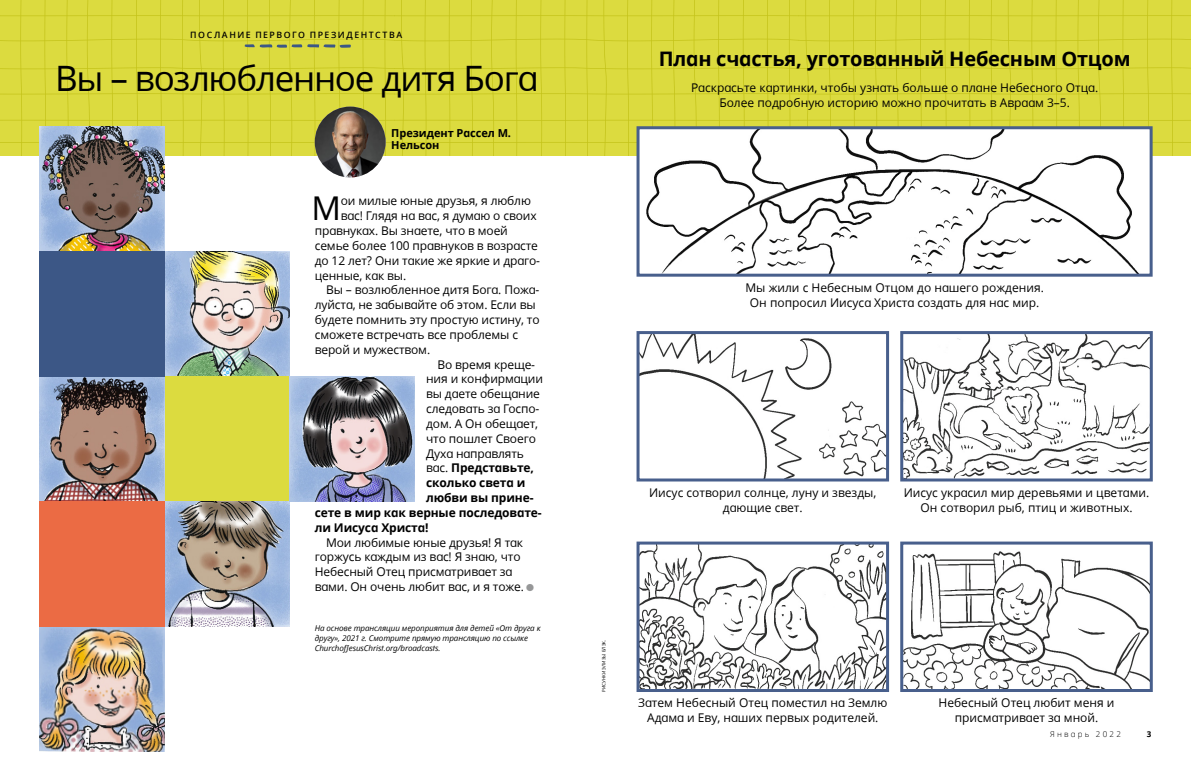
<style>
.page{position:relative;width:1191px;height:774px;background:#fff}
.page>*{position:absolute;margin:0;border:0;box-sizing:border-box;transform-origin:0 0}
.t1{font:35px "Dots Solidlds Lat";letter-spacing:-.035em;color:#000}
.ARTCL_para_first{font:32.8px "Dots Solidlds Lat";color:#000}
.t2{font:700 20px "Dots Solidlds Lat";letter-spacing:-.01em;color:#000}
.ARTCL_para{font:12px/14.8px "Dots Solidlds Lat";letter-spacing:-.01em;color:#000}
.Panel_captions{font:12px/14.9px "Dots Solidlds Lat";color:#000;text-align:center}
.ARTCL_para_first-2{font:12px "Dots Solidlds Lat";letter-spacing:-.01em;color:#000}
.TOPIC-1_para_first_n{font:12px/14.6px "Dots Solidlds Lat";color:#000;text-align:center}
.ARTCL_para-2{font:700 12px "Dots Solidlds Lat";letter-spacing:-.01em;color:#000}
.ARTCL-BY_para_first{font:700 11px/12px "Dots Solidlds Lat";letter-spacing:-.005em;color:#000}
.t3{font:600 8.8px "Dots Solidlds Lat";letter-spacing:.175em;color:#000}
.t4{font:italic 8px/10px "Dots Solidlds Lat";letter-spacing:-.01em;color:#000}
.t5{font:300 8px "Dots Solidlds Lat";letter-spacing:.28em;color:#000}
.t6{font:700 8px "Dots Solidlds Lat";color:#000}
.FIGimg-CRDT_para{font:4.5px "Dots Solidlds Lat";color:#000}
.s1{font-weight:400}
.s2{font-family:"Ding P Ilds Dpi";font-size:10px;color:#969798}
</style>
<div class="page">
<svg style="left:395px;top:0;width:403px;height:156px;background:#dad93c"></svg>
<svg style="left:0;top:0;width:395px;height:156px;background:#dad93c"></svg>
<svg style="left:798px;top:0;width:393px;height:156px;background:#dad93c"></svg>
<img style="left:315px;top:107px;width:71px;height:70px;border-radius:35px">
<img style="left:640px;top:335px;width:245px;height:142px">
<div style="left:636px;top:331px;width:253px;height:150px;border:3px solid #485f8c"></div>
<img style="left:904px;top:335px;width:244px;height:142px">
<div style="left:900px;top:331px;width:252px;height:150px;border:3px solid #485f8c"></div>
<img style="left:640px;top:545px;width:245px;height:143px">
<div style="left:636px;top:541px;width:253px;height:151px;border:3px solid #485f8c"></div>
<img style="left:904px;top:551px;width:244px;height:137px">
<div style="left:900px;top:541px;width:252px;height:151px;border:3px solid #485f8c"></div>
<img style="left:165px;top:251px;width:125px;height:125px">
<div style="left:165px;top:376px;width:125px;height:125px;background:#dcdb3f"></div>
<img style="left:165px;top:501px;width:125px;height:125px">
<img style="left:40px;top:126px;width:125px;height:125px">
<img style="left:40px;top:376px;width:125px;height:125px">
<div style="left:40px;top:251px;width:125px;height:125px;background:#3c5786"></div>
<img style="left:40px;top:626px;width:125px;height:125px">
<div style="left:40px;top:501px;width:125px;height:125px;background:#eb6b44"></div>
<img style="left:290px;top:376px;width:125px;height:125px">
<img style="left:640px;top:130px;width:508px;height:143px">
<div style="left:636px;top:126px;width:516px;height:151px;border:3px solid #485f8c"></div>
<svg style="left:244px;top:44px;width:107px;height:4px"></svg>
<p class="t3" style="left:190px;top:29px;width:213px">ПОСЛАНИЕ ПЕРВОГО ПРЕЗИДЕНТСТВА</p>
<p class="t1" style="left:55px;top:52px;width:484px">Вы – возлюбленное дитя Бога</p>
<p class="ARTCL-BY_para_first" style="left:391px;top:127px;width:121px">Президент Рассел М.<br>Нельсон</p>
<p class="ARTCL_para_first" style="left:311px;top:184px;width:31px">М</p>
<p class="ARTCL_para_first-2" style="left:341px;top:192px;width:192px">ои милые юные друзья, я люблю</p>
<p class="ARTCL_para_first-2" style="left:341px;top:207px;width:197px">вас! Глядя на вас, я думаю о своих</p>
<p class="ARTCL_para_first-2" style="left:315px;top:222px;width:195px">правнуках. Вы знаете, что в моей</p>
<p class="ARTCL_para_first-2" style="left:315px;top:237px;width:225px">семье более 100 правнуков в возрасте</p>
<p class="ARTCL_para_first-2" style="left:315px;top:252px;width:227px">до 12 лет? Они такие же яркие и драго-</p>
<p class="ARTCL_para_first-2" style="left:315px;top:266px;width:93px">ценные, как вы.</p>
<p class="ARTCL_para" style="left:315px;top:283px;width:226px;text-indent:11px">Вы – возлюбленное дитя Бога. Пожа&shy;луйста, не забывайте об этом. Если вы будете помнить эту простую истину, то сможете встречать все проблемы с верой и мужеством.</p>
<p class="ARTCL_para" style="left:437px;top:357px;width:99px">Во время креще-</p>
<p class="ARTCL_para" style="left:426px;top:372px;width:118px">ния и конфирмации</p>
<p class="ARTCL_para" style="left:426px;top:386px;width:115px">вы даете обещание</p>
<p class="ARTCL_para" style="left:426px;top:401px;width:115px">следовать за Госпо-</p>
<p class="ARTCL_para" style="left:426px;top:416px;width:113px">дом. А Он обещает,</p>
<p class="ARTCL_para" style="left:426px;top:431px;width:111px">что пошлет Своего</p>
<p class="ARTCL_para" style="left:426px;top:446px;width:99px">Духа направлять</p>
<p class="ARTCL_para-2" style="left:426px;top:459px;width:109px"><span class="s1">вас.</span> Представьте,</p>
<p class="ARTCL_para-2" style="left:426px;top:474px;width:101px">сколько света и</p>
<p class="ARTCL_para-2" style="left:426px;top:489px;width:109px">любви вы прине-</p>
<p class="ARTCL_para-2" style="left:315px;top:503px;width:228px">сете в мир как верные последовате-</p>
<p class="ARTCL_para-2" style="left:315px;top:518px;width:115px">ли Иисуса Христа!</p>
<p class="ARTCL_para" style="left:315px;top:535px;width:221px;text-indent:11px">Мои любимые юные друзья! Я так горжусь каждым из вас! Я знаю, что<br>Небесный Отец присматривает за вами. Он очень любит вас, и я тоже. <span class="s2">●</span></p>
<p class="t4" style="left:315px;top:623px;width:227px">На основе трансляции мероприятия для детей «От друга к другу», 2021 г. Смотрите прямую трансляцию по ссылке<br>ChurchofJesusChrist.org/broadcasts.</p>
<p class="t2" style="left:658px;top:44px;width:473px">План счастья, уготованный Небесным Отцом</p>
<p class="TOPIC-1_para_first_n" style="left:691px;top:81px;width:409px">Раскрасьте картинки, чтобы узнать больше о плане Небесного Отца.<br>Более подробную историю можно прочитать в Авраам 3–5.</p>
<p class="Panel_captions" style="left:745px;top:280px;width:300px">Мы жили с Небесным Отцом до нашего рождения.<br>Он попросил Иисуса Христа создать для нас мир.</p>
<p class="Panel_captions" style="left:649px;top:485px;width:229px">Иисус сотворил солнце, луну и звезды, дающие свет.</p>
<p class="Panel_captions" style="left:903px;top:485px;width:247px">Иисус украсил мир деревьями и цветами.<br>Он сотворил рыб, птиц и животных.</p>
<p class="FIGimg-CRDT_para" style="left:600px;top:692px;width:54px;rotate:-90deg">РИСУНКИ ЭЛИЗЫ БЛЭК.</p>
<p class="Panel_captions" style="left:638px;top:695px;width:251px">Затем Небесный Отец поместил на Землю<br>Адама и Еву, наших первых родителей.</p>
<p class="Panel_captions" style="left:938px;top:695px;width:177px">Небесный Отец любит меня и присматривает за мной.</p>
<p class="t5" style="left:1050px;top:728px;width:72px">Январь 2022</p>
<p class="t6" style="left:1146px;top:728px;width:6px">3</p>
</div>
